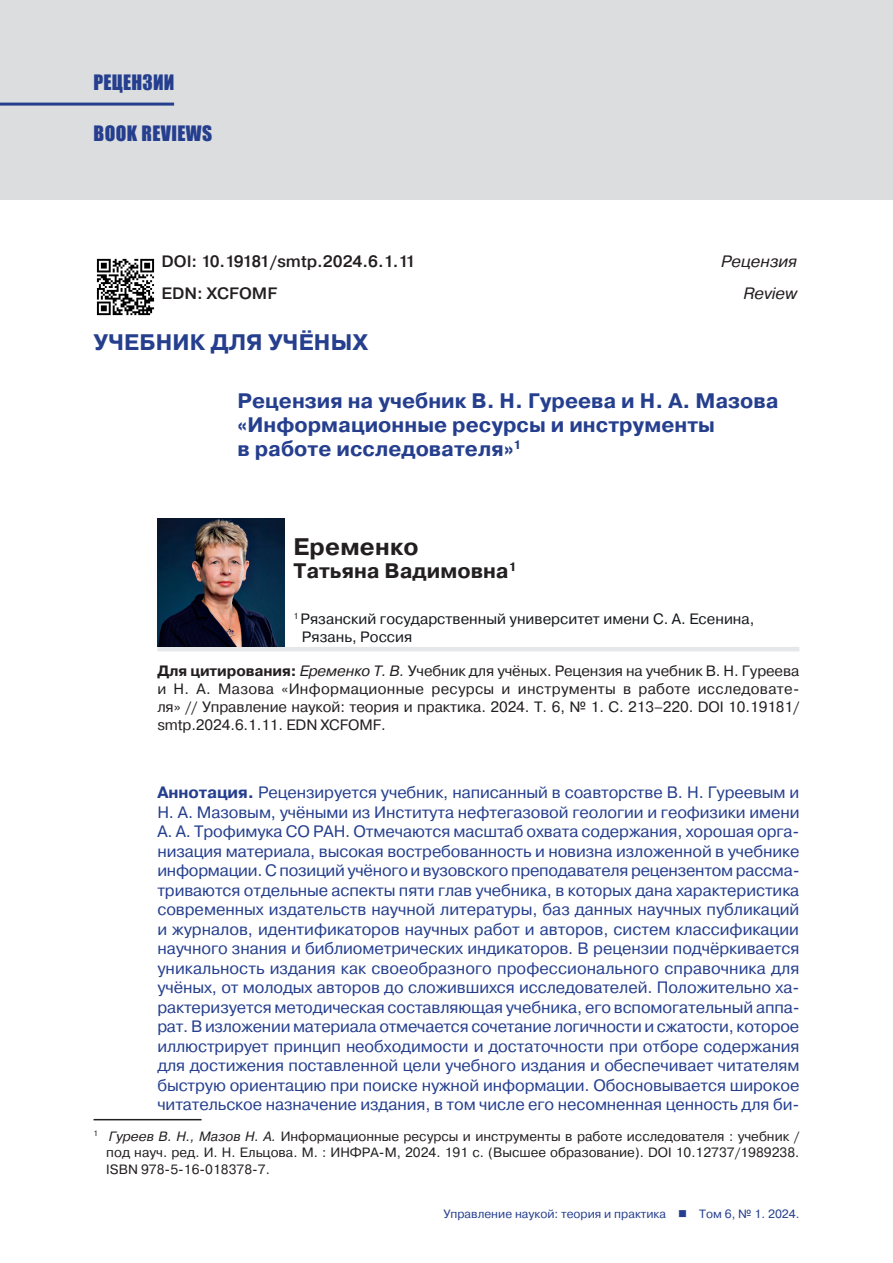
<style>
.page{position:relative;width:893px;height:1263px;background:#fff}
.page>*{position:absolute;margin:0;border:0;box-sizing:border-box;transform-origin:0 0}
.t1{font:700 24px "Pragmatica";letter-spacing:.01em;color:#231f20}
.t2{font:700 22.5px "Pragmatica";letter-spacing:.01em;color:#253f8e}
.t3{font:700 21px/24px "Pragmatica";color:#253f8e}
.t4{font:700 21px "Pragmatica";color:#231f20}
.t5{font:19.5px "Impact";letter-spacing:.02em;color:#253f8e}
.t6{font:16.5px/19.5px "Pragmatica";letter-spacing:-.005em;color:#253f8e;text-align:justify}
.t7{font:500 16.5px "Pragmatica";color:#231f20}
.t8{font:italic 16.5px "Pragmatica";color:#231f20}
.t9{font:15px/18px "Pragmatica";letter-spacing:-.005em;color:#231f20;text-align:justify}
.t10{font:15px/18px "Pragmatica";color:#15181c}
.t11{font:13.5px/16.5px "Pragmatica";color:#231f20;text-align:justify}
.t12{font:12px "Pragmatica";color:#253f8e}
.s1{font-weight:700}
.s2{font-style:italic}
</style>
<div class="page">
<div style="left:0;top:0;width:893px;height:200px;background:#dcdddf"></div>
<hr style="left:94px;top:1119px;width:108px;height:1px;background:#231f20">
<hr style="left:157px;top:647px;width:642px;height:4px;background:#e6e7e9">
<img style="left:157px;top:519px;width:128px;height:127px">
<img style="left:96px;top:258px;width:59px;height:58px">
<hr style="left:0;top:103px;width:174px;height:3px;background:#253f8e">
<p class="t5" style="left:94px;top:67px;width:82px">РЕЦЕНЗИИ</p>
<p class="t5" style="left:94px;top:118px;width:120px">BOOK REVIEWS</p>
<p class="t7" style="left:162px;top:250px;width:255px">DOI: 10.19181/smtp.2024.6.1.11</p>
<p class="t8" style="left:721px;top:251px;width:77px">Рецензия</p>
<p class="t7" style="left:162px;top:283px;width:117px">EDN: XCFOMF</p>
<p class="t8" style="left:743px;top:283px;width:55px">Review</p>
<h2 class="t2" style="left:94px;top:328px;width:276px">УЧЕБНИК ДЛЯ УЧЁНЫХ</h2>
<p class="t3" style="left:238px;top:389px;width:542px">Рецензия на учебник В. Н. Гуреева и Н. А. Мазова «Информационные ресурсы и инструменты<br>в работе исследователя»<sup>1</sup></p>
<h1 class="t1" style="left:293px;top:531px;width:127px">Ерeменко</h1>
<p class="t4" style="left:293px;top:557px;width:225px">Татьяна Вадимовна<sup>1</sup></p>
<p class="t10" style="left:302px;top:610px;width:454px;text-indent:-9px"><sup>1</sup> Рязанский государственный университет имени С. А. Есенина,<br>Рязань, Россия</p>
<p class="t9" style="left:157px;top:662px;width:644px"><span class="s1">Для цитирования:</span> <span class="s2">Еременко Т. В.</span> Учебник для учёных. Рецензия на учебник В. Н. Гуреева и Н. А. Мазова «Информационные ресурсы и инструменты в работе исследовате&shy;ля» // Управление наукой: теория и практика. 2024. Т. 6, № 1. С. 213–220. DOI 10.19181/ smtp.2024.6.1.11. EDN XCFOMF.</p>
<p class="t6" style="left:157px;top:783px;width:644px"><span class="s1">Аннотация.</span> Рецензируется учебник, написанный в соавторстве В. Н. Гуреевым и Н. А. Мазовым, учёными из Института нефтегазовой геологии и геофизики имени А. А. Трофимука СО РАН. Отмечаются масштаб охвата содержания, хорошая орга&shy;низация материала, высокая востребованность и новизна изложенной в учебнике информации. С позиций учёного и вузовского преподавателя рецензентом рассма&shy;триваются отдельные аспекты пяти глав учебника, в которых дана характеристика современных издательств научной литературы, баз данных научных публикаций и журналов, идентификаторов научных работ и авторов, систем классификации научного знания и библиометрических индикаторов. В рецензии подчёркивается уникальность издания как своеобразного профессионального справочника для учёных, от молодых авторов до сложившихся исследователей. Положительно ха&shy;рактеризуется методическая составляющая учебника, его вспомогательный аппа&shy;рат. В изложении материала отмечается сочетание логичности и сжатости, которое иллюстрирует принцип необходимости и достаточности при отборе содержания для достижения поставленной цели учебного издания и обеспечивает читателям быструю ориентацию при поиске нужной информации. Обосновывается широкое читательское назначение издания, в том числе его несомненная ценность для би-</p>
<p class="t11" style="left:106px;top:1128px;width:695px;text-indent:-13px"><sup>1</sup> <span class="s2">Гуреев В. Н., Мазов Н. А.</span> Информационные ресурсы и инструменты в работе исследователя : учебник / под науч. ред. И. Н. Ельцова. М. : ИНФРА-М, 2024. 191 с. (Высшее образование). DOI 10.12737/1989238.<br>ISBN 978-5-16-018378-7.</p>
<p class="t12" style="left:443px;top:1206px;width:358px">Управление наукой: теория и практика ■ Том 6, № 1. 2024.</p>
</div>
